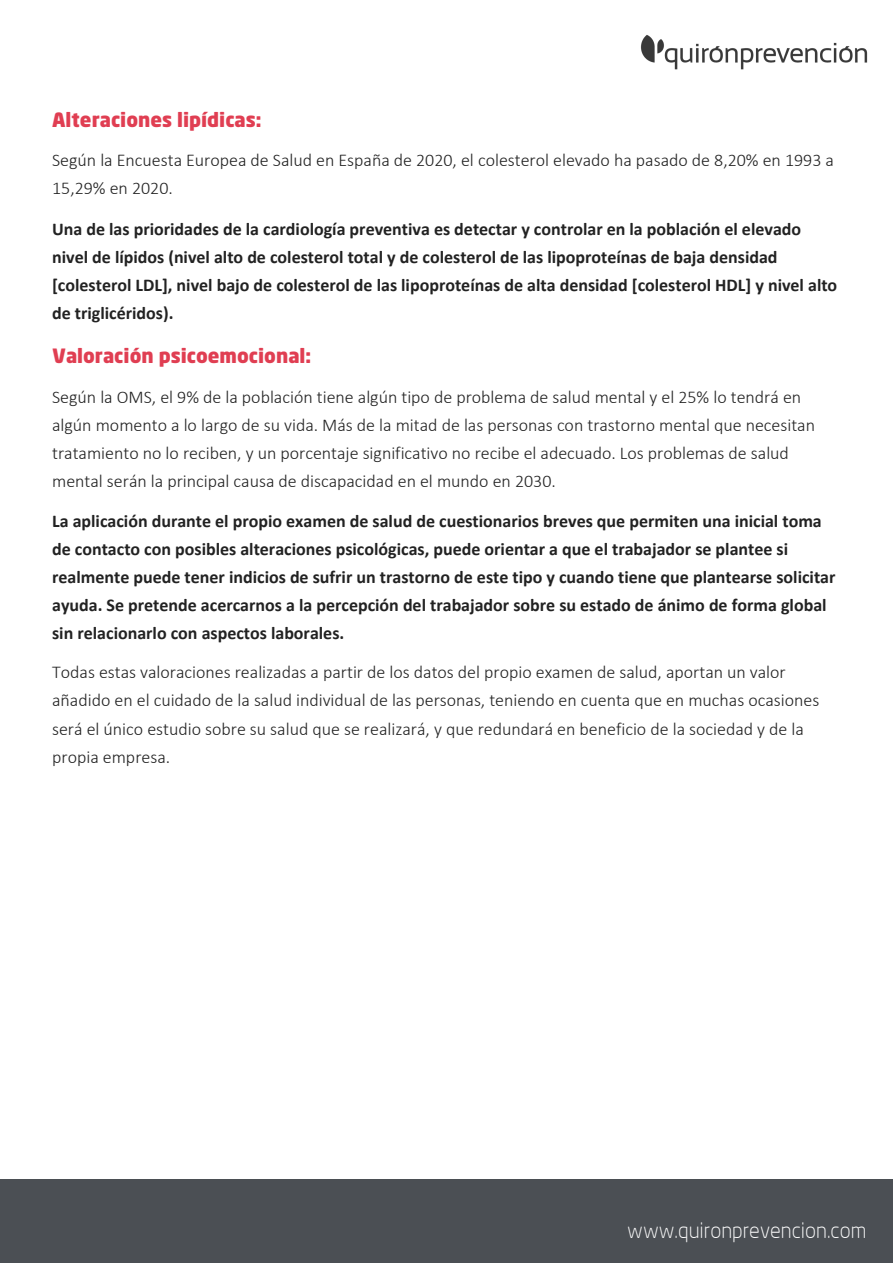
<style>
.page{position:relative;width:893px;height:1264px;background:#fff}
.page>*{position:absolute;margin:0;border:0;box-sizing:border-box;transform-origin:0 0}
.t1{font:300 21px "Neo Sans";color:#fff}
.t2{font:900 19.5px "Neo Sans";color:#e03e52}
.t3{font:300 18px/28px "Calibri";color:#222}
.t4{font:700 18px/28px "Calibri";color:#222}
</style>
<div class="page">
<div style="left:0;top:1179px;width:892px;height:83px;background:#4b4f54"></div>
<img style="left:641px;top:35px;width:227px;height:35px">
<p class="t2" style="left:52px;top:106px;width:211px">Alteraciones lipídicas:</p>
<p class="t3" style="left:52px;top:148px;width:783px">Según la Encuesta Europea de Salud en España de 2020, el colesterol elevado ha pasado de 8,20% en 1993 a<br>15,29% en 2020.</p>
<p class="t4" style="left:52px;top:216px;width:786px">Una de las prioridades de la cardiología preventiva es detectar y controlar en la población el elevado nivel de lípidos (nivel alto de colesterol total y de colesterol de las lipoproteínas de baja densidad [colesterol LDL], nivel bajo de colesterol de las lipoproteínas de alta densidad [colesterol HDL] y nivel alto de triglicéridos).</p>
<p class="t2" style="left:52px;top:343px;width:260px">Valoración psicoemocional:</p>
<p class="t3" style="left:52px;top:384px;width:764px">Según la OMS, el 9% de la población tiene algún tipo de problema de salud mental y el 25% lo tendrá en algún momento a lo largo de su vida. Más de la mitad de las personas con trastorno mental que necesitan tratamiento no lo reciben, y un porcentaje significativo no recibe el adecuado. Los problemas de salud mental serán la principal causa de discapacidad en el mundo en 2030.</p>
<p class="t4" style="left:52px;top:508px;width:784px">La aplicación durante el propio examen de salud de cuestionarios breves que permiten una inicial toma de contacto con posibles alteraciones psicológicas, puede orientar a que el trabajador se plantee si realmente puede tener indicios de sufrir un trastorno de este tipo y cuando tiene que plantearse solicitar ayuda. Se pretende acercarnos a la percepción del trabajador sobre su estado de ánimo de forma global sin relacionarlo con aspectos laborales.</p>
<p class="t3" style="left:52px;top:659px;width:768px">Todas estas valoraciones realizadas a partir de los datos del propio examen de salud, aportan un valor añadido en el cuidado de la salud individual de las personas, teniendo en cuenta que en muchas ocasiones será el único estudio sobre su salud que se realizará, y que redundará en beneficio de la sociedad y de la propia empresa.</p>
<p class="t1" style="left:627px;top:1216px;width:241px">www.quironprevencion.com</p>
</div>
